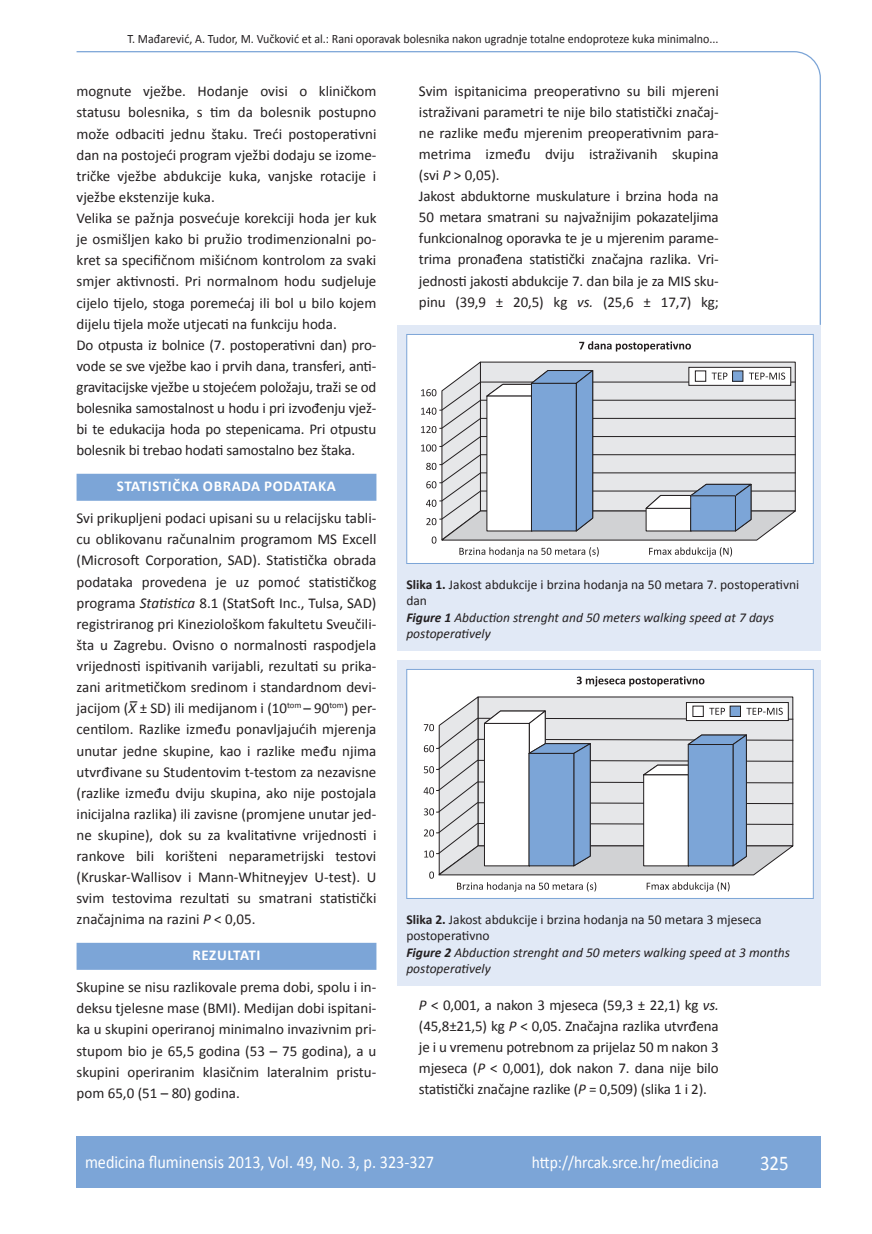
<style>
.page{position:relative;width:872px;height:1234px;background:#fff}
.page>*{position:absolute;margin:0;border:0;box-sizing:border-box;transform-origin:0 0}
.t1{font:21px "Calibri";color:#fff;scale:.9 1}
.t2{font:18px "Calibri";color:#fff;scale:.9 1}
.t3{font:17.25px "Calibri";color:#fff;scale:.9 1}
.t4{font:15px/21.1px "Calibri";letter-spacing:-.01em;color:#231f20;text-align:justify}
.t5{font:700 15px "Calibri";letter-spacing:.04em;color:#fff}
.t6{font:italic 15px "Calibri";color:#231f20}
.t7{font:italic 13.5px/16.5px "Calibri";color:#231f20}
.t8{font:12.75px "Calibri";color:#231f20;scale:.94 1}
.s1{font-style:italic}
.s2{font-weight:700;font-style:normal}
.s3{font-style:normal}
.s4{font-weight:700}
</style>
<div class="page">
<svg style="left:76px;top:51px;width:745px;height:274px"></svg>
<hr style="left:397px;top:325px;width:1px;height:104px;background:#7ca5d7">
<div style="left:77px;top:1135px;width:744px;height:51px;background:#7ca5d7"></div>
<div style="left:77px;top:473px;width:299px;height:27px;background:#7ca5d7"></div>
<div style="left:77px;top:942px;width:299px;height:27px;background:#7ca5d7"></div>
<div style="left:398px;top:325px;width:423px;height:325px;background:#e1e9f6"></div>
<div style="left:407px;top:334px;width:406px;height:229px;background:#fff"></div>
<svg style="left:579px;top:341px;width:112px;height:10px"></svg>
<svg style="left:421px;top:361px;width:375px;height:195px"></svg>
<div style="left:695px;top:371px;width:10px;height:10px;background:#fff"></div>
<div style="left:695px;top:370px;width:11px;height:11px;border:1px solid #231f20"></div>
<div style="left:732px;top:371px;width:11px;height:10px;background:#7ca5d7"></div>
<div style="left:732px;top:370px;width:11px;height:11px;border:1px solid #231f20"></div>
<div style="left:406px;top:334px;width:407px;height:229px;border:1px solid #7ca5d7"></div>
<div style="left:398px;top:660px;width:423px;height:325px;background:#e1e9f6"></div>
<div style="left:407px;top:669px;width:406px;height:229px;background:#fff"></div>
<svg style="left:577px;top:676px;width:127px;height:10px"></svg>
<svg style="left:423px;top:696px;width:371px;height:195px"></svg>
<div style="left:693px;top:706px;width:10px;height:10px;background:#fff"></div>
<div style="left:730px;top:706px;width:10px;height:10px;background:#7ca5d7"></div>
<div style="left:730px;top:705px;width:11px;height:11px;border:1px solid #231f20"></div>
<div style="left:406px;top:669px;width:407px;height:229px;border:1px solid #7ca5d7"></div>
<p class="t8" style="left:127px;top:30px;width:630px">T. Mađarević, A. Tudor, M. Vučković et al.: Rani oporavak bolesnika nakon ugradnje totalne endoproteze kuka minimalno...</p>
<p class="t4" style="left:77px;top:80px;width:301px;text-align:left">mognute vježbe. Hodanje ovisi o kliničkom statusu bolesnika, s tim da bolesnik postupno može odbaciti jednu štaku. Treći postoperativni dan na postojeći program vježbi dodaju se izome&shy;tričke vježbe abdukcije kuka, vanjske rotacije i vježbe ekstenzije kuka.<br>Velika se pažnja posvećuje korekciji hoda jer kuk je osmišljen kako bi pružio trodimenzionalni po&shy;kret sa specifičnom mišićnom kontrolom za svaki smjer aktivnosti. Pri normalnom hodu sudjeluje cijelo tijelo, stoga poremećaj ili bol u bilo kojem dijelu tijela može utjecati na funkciju hoda.<br>Do otpusta iz bolnice (7. postoperativni dan) pro&shy;vode se sve vježbe kao i prvih dana, transferi, anti&shy;gravitacijske vježbe u stojećem položaju, traži se od bolesnika samostalnost u hodu i pri izvođenju vjež&shy;bi te edukacija hoda po stepenicama. Pri otpustu bolesnik bi trebao hodati samostalno bez štaka.</p>
<p class="t5" style="left:117px;top:476px;width:16px">STATISTI</p>
<p class="t5" style="left:172px;top:476px;width:61px">ČKA OBRADA</p>
<p class="t5" style="left:264px;top:476px;width:10px">PODATAKA</p>
<p class="t4" style="left:77px;top:507px;width:301px">Svi prikupljeni podaci upisani su u relacijsku tabli&shy;cu oblikovanu računalnim programom MS Excell (Microsoft Corporation, SAD). Statistička obrada podataka provedena je uz pomoć statističkog programa <span class="s1">Statistica</span> 8.1 (StatSoft Inc., Tulsa, SAD) registriranog pri Kineziološkom fakultetu Sveučili&shy;šta u Zagrebu. Ovisno o normalnosti raspodjela vrijednosti ispitivanih varijabli, rezultati su prika&shy;zani aritmetičkom sredinom i standardnom devi&shy;jacijom (<span class="s1">X</span> ± SD) ili medijanom i (10<sup>tom</sup> – 90<sup>tom</sup>) per-</p>
<p class="t6" style="left:130px;top:691px;width:9px">–</p>
<p class="t4" style="left:77px;top:718px;width:301px">centilom. Razlike između ponavljajućih mjerenja unutar jedne skupine, kao i razlike među njima utvrđivane su Studentovim t-testom za nezavisne (razlike između dviju skupina, ako nije postojala inicijalna razlika) ili zavisne (promjene unutar jed&shy;ne skupine), dok su za kvalitativne vrijednosti i rankove bili korišteni neparametrijski testovi (Kruskar-Wallisov i Mann-Whitneyjev U-test). U svim testovima rezultati su smatrani statistički značajnima na razini <span class="s1">P</span> &lt; 0,05.</p>
<p class="t5" style="left:192px;top:945px;width:70px">REZULTATI</p>
<p class="t4" style="left:77px;top:975px;width:301px">Skupine se nisu razlikovale prema dobi, spolu i in&shy;deksu tjelesne mase (BMI). Medijan dobi ispitani&shy;ka u skupini operiranoj minimalno invazivnim pri&shy;stupom bio je 65,5 godina (53 – 75 godina), a u skupini operiranim klasičnim lateralnim pristu&shy;pom 65,0 (51 – 80) godina.</p>
<p class="t4" style="left:419px;top:80px;width:301px;text-align:left">Svim ispitanicima preoperativno su bili mjereni istraživani parametri te nije bilo statistički značaj&shy;ne razlike među mjerenim preoperativnim para&shy;metrima između dviju istraživanih skupina (svi <span class="s1">P</span> &gt; 0,05).<br>Jakost abduktorne muskulature i brzina hoda na 50 metara smatrani su najvažnijim pokazateljima funkcionalnog oporavka te je u mjerenim parame&shy;trima pronađena statistički značajna razlika. Vri&shy;jednosti jakosti abdukcije 7. dan bila je za MIS sku&shy;pinu (39,9 ± 20,5) kg <span class="s1">vs.</span> (25,6 ± 17,7) kg;</p>
<p class="t7" style="left:406px;top:575px;width:394px"><span class="s2">SLIKA 1.</span> <span class="s3">Jakost abdukcije i brzina hodanja na 50 metara 7. postoperativni dan<br></span><span class="s4">Figure 1</span> Abduction strenght and 50 meters walking speed at 7 days postoperatively</p>
<p class="t7" style="left:406px;top:910px;width:385px"><span class="s2">SLIKA 2.</span> <span class="s3">Jakost abdukcije i brzina hodanja na 50 metara 3 mjeseca postoperativno<br></span><span class="s4">Figure 2</span> Abduction strenght and 50 meters walking speed at 3 months postoperatively</p>
<p class="t4" style="left:419px;top:993px;width:301px"><span class="s1">P</span> &lt; 0,001, a nakon 3 mjeseca (59,3 ± 22,1) kg <span class="s1">vs. </span>(45,8±21,5) kg <span class="s1">P</span> &lt; 0,05. Značajna razlika utvrđena je i u vremenu potrebnom za prijelaz 50 m nakon 3 mjeseca (<span class="s1">P</span> &lt; 0,001), dok nakon 7. dana nije bilo statistički značajne razlike (<span class="s1">P</span> = 0,509) (slika 1 i 2).</p>
<p class="t2" style="left:85px;top:1150px;width:389px">medicina fluminensis 2013, Vol. 49, No. 3, p. 323-327</p>
<p class="t3" style="left:532px;top:1151px;width:209px">http://hrcak.srce.hr/medicina</p>
<h1 class="t1" style="left:760px;top:1149px;width:33px">325</h1>
</div>
